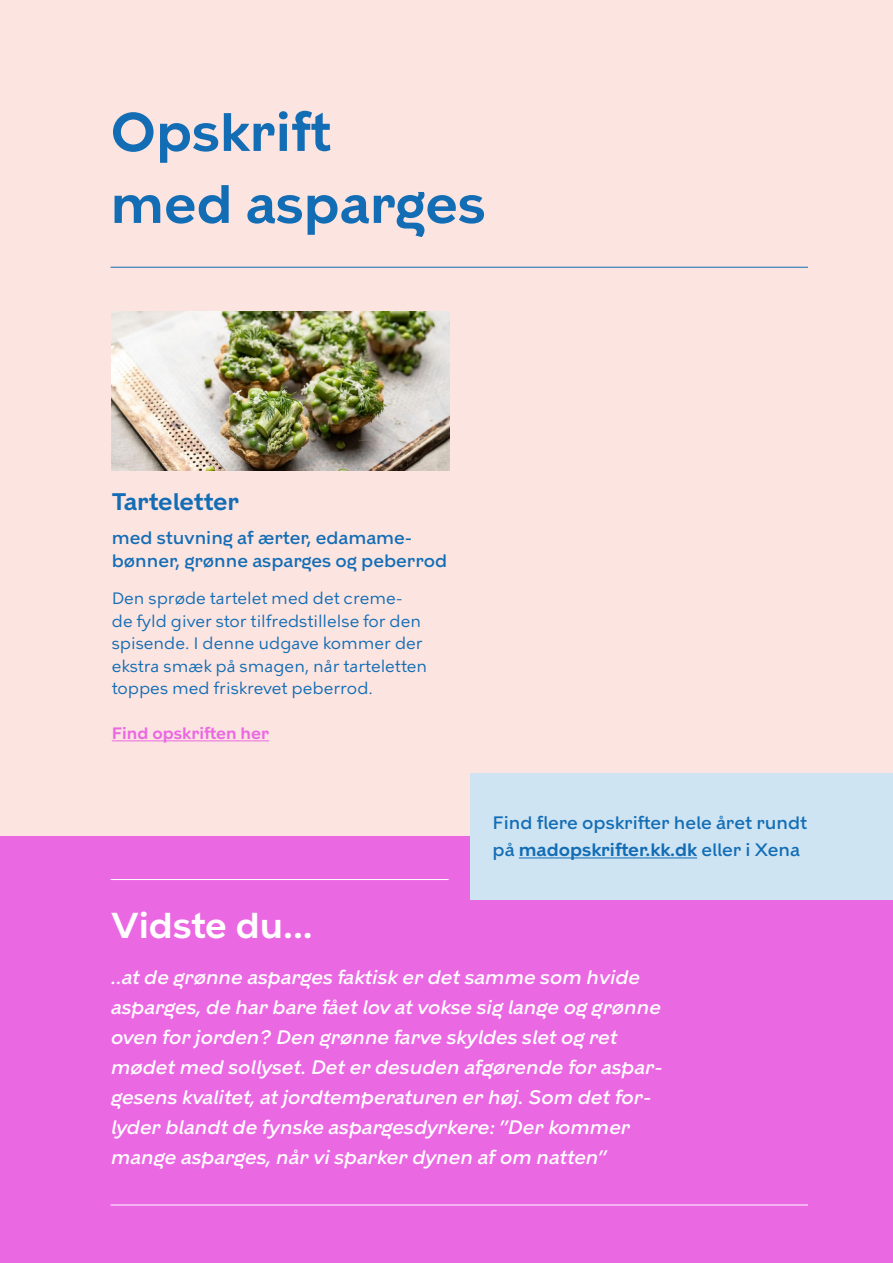
<style>
.page{position:relative;width:893px;height:1263px;background:#fff}
.page>*{position:absolute;margin:0;border:0;box-sizing:border-box;transform-origin:0 0}
.t1{font:600 54px/72px "KBH";color:#136db5}
.t2{font:600 36px "KBH";color:#fff}
.t3{font:600 24px "KBH";color:#136db5}
.t4{font:italic 500 19.5px/30px "KBH";color:#fff}
.t5{font:500 18px/22.5px "KBH";color:#136db5}
.t6{font:16.5px/22.5px "KBH Tekst";color:#136db5}
.t7{font:600 16.5px "KBH";color:#eb68e3}
.s1{font-weight:600}
</style>
<div class="page">
<div style="left:0;top:0;width:893px;height:852px;background:#fce4e0"></div>
<hr style="left:111px;top:267px;width:697px;height:1px;background:#136db5">
<img style="left:111px;top:311px;width:338px;height:160px">
<hr style="left:112px;top:740px;width:157px;height:1px;background:#eb68e3">
<div style="left:0;top:837px;width:893px;height:426px;background:#eb68e3"></div>
<hr style="left:111px;top:879px;width:338px;height:1px;background:#fff">
<hr style="left:111px;top:1204px;width:697px;height:1px;background:#fff">
<div style="left:471px;top:774px;width:422px;height:126px;background:#cee4f3"></div>
<hr style="left:519px;top:857px;width:178px;height:1px;background:#136db5">
<p class="t1" style="left:111px;top:96px;width:377px">Opskrift<br>med asparges</p>
<p class="t3" style="left:112px;top:486px;width:129px">Tarteletter</p>
<p class="t5" style="left:112px;top:526px;width:337px">med stuvning af ærter, edamame&shy;bønner, grønne asparges og peberrod</p>
<p class="t6" style="left:112px;top:587px;width:317px">Den sprøde tartelet med det creme&shy;de fyld giver stor tilfredstillelse for den spisende. I denne udgave kommer der ekstra smæk på smagen, når tarteletten toppes med friskrevet peberrod.</p>
<p class="t7" style="left:112px;top:723px;width:159px">Find opskriften her</p>
<p class="t5" style="left:493px;top:809px;width:316px;line-height:27px">Find flere opskrifter hele året rundt på <span class="s1">madopskrifter.kk.dk</span> eller i Xena</p>
<p class="t2" style="left:111px;top:903px;width:203px">Vidste du...</p>
<p class="t4" style="left:111px;top:962px;width:553px">..at de grønne asparges faktisk er det samme som hvide asparges, de har bare fået lov at vokse sig lange og grønne oven for jorden? Den grønne farve skyldes slet og ret mødet med sollyset. Det er desuden afgørende for aspar&shy;gesens kvalitet, at jordtemperaturen er høj. Som det for&shy;lyder blandt de fynske aspargesdyrkere: ”Der kommer mange asparges, når vi sparker dynen af om natten”</p>
</div>
